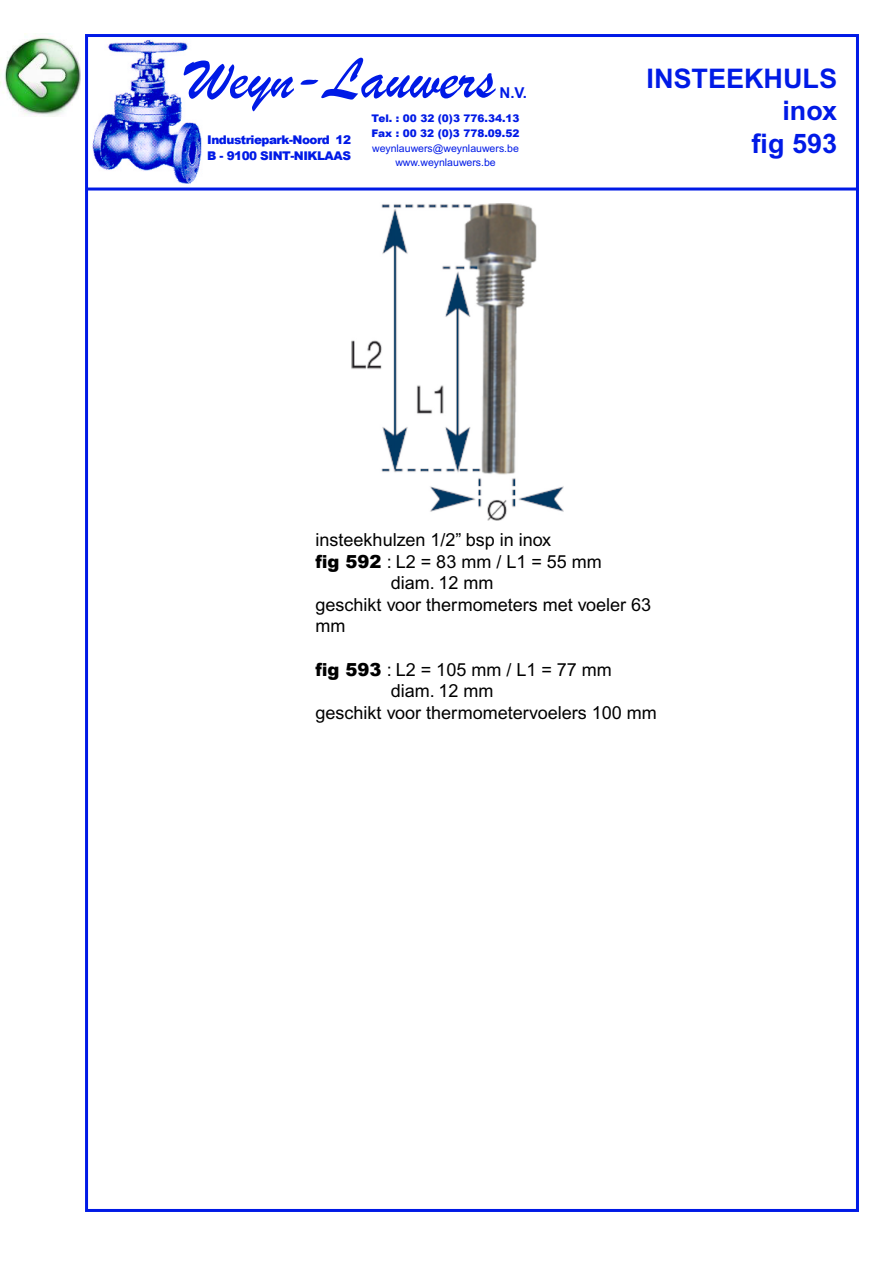
<style>
.page{position:relative;width:893px;height:1263px;background:#fff}
.page>*{position:absolute;margin:0;border:0;box-sizing:border-box;transform-origin:0 0}
.t1{font:61.5px "Brush Script";color:#001ae6}
.t2{font:700 27px/32.4px "Arial";color:#001ae6;text-align:right}
.t3{font:18px "Arial";color:#000}
.t4{font:700 15px "Arial";color:#001ae6}
.t5{font:900 12px/16.5px "Arial";letter-spacing:-.04em;color:#001ae6}
.t6{font:900 10.5px/15px "Arial";color:#001ae6;text-align:justify}
.t7{font:10.5px "Arial";letter-spacing:.005em;color:#001ae6}
.s1{font-weight:400}
.s2{font-weight:900}
</style>
<div class="page">
<img style="left:0;top:33px;width:81px;height:84px">
<img style="left:351px;top:203px;width:213px;height:317px">
<img style="left:89px;top:39px;width:117px;height:149px">
<hr style="left:88px;top:188px;width:771px;height:2px;background:#001ae6">
<p class="t1" style="left:186px;top:41px;width:310px">Weyn-Lauwers</p>
<p class="t4" style="left:499px;top:84px;width:29px">N.V.</p>
<p class="t5" style="left:207px;top:131px;width:145px">Industriepark-Noord 12<br>B - 9100 SINT-NIKLAAS</p>
<p class="t6" style="left:371px;top:111px;width:150px">Tel. : 00 32 (0)3 776.34.13<br>Fax : 00 32 (0)3 778.09.52 <span class="s1">weynlauwers@weynlauwers.be</span></p>
<p class="t7" style="left:395px;top:156px;width:102px">www.weynlauwers.be</p>
<p class="t2" style="left:646px;top:62px;width:192px">INSTEEKHULS inox<br>fig 593</p>
<p class="t3" style="left:316px;top:529px;width:237px">insteekhulzen 1/2” bsp in inox</p>
<p class="t3" style="left:316px;top:551px;width:288px"><span class="s2">fig 592</span> : L2 = 83 mm / L1 = 55 mm</p>
<p class="t3" style="left:391px;top:572px;width:104px">diam. 12 mm</p>
<p class="t3" style="left:316px;top:594px;width:337px">geschikt voor thermometers met voeler 63</p>
<p class="t3" style="left:316px;top:616px;width:31px">mm</p>
<p class="t3" style="left:316px;top:659px;width:298px"><span class="s2">fig 593</span> : L2 = 105 mm / L1 = 77 mm</p>
<p class="t3" style="left:391px;top:680px;width:104px">diam. 12 mm</p>
<p class="t3" style="left:316px;top:702px;width:343px">geschikt voor thermometervoelers 100 mm</p>
</div>
